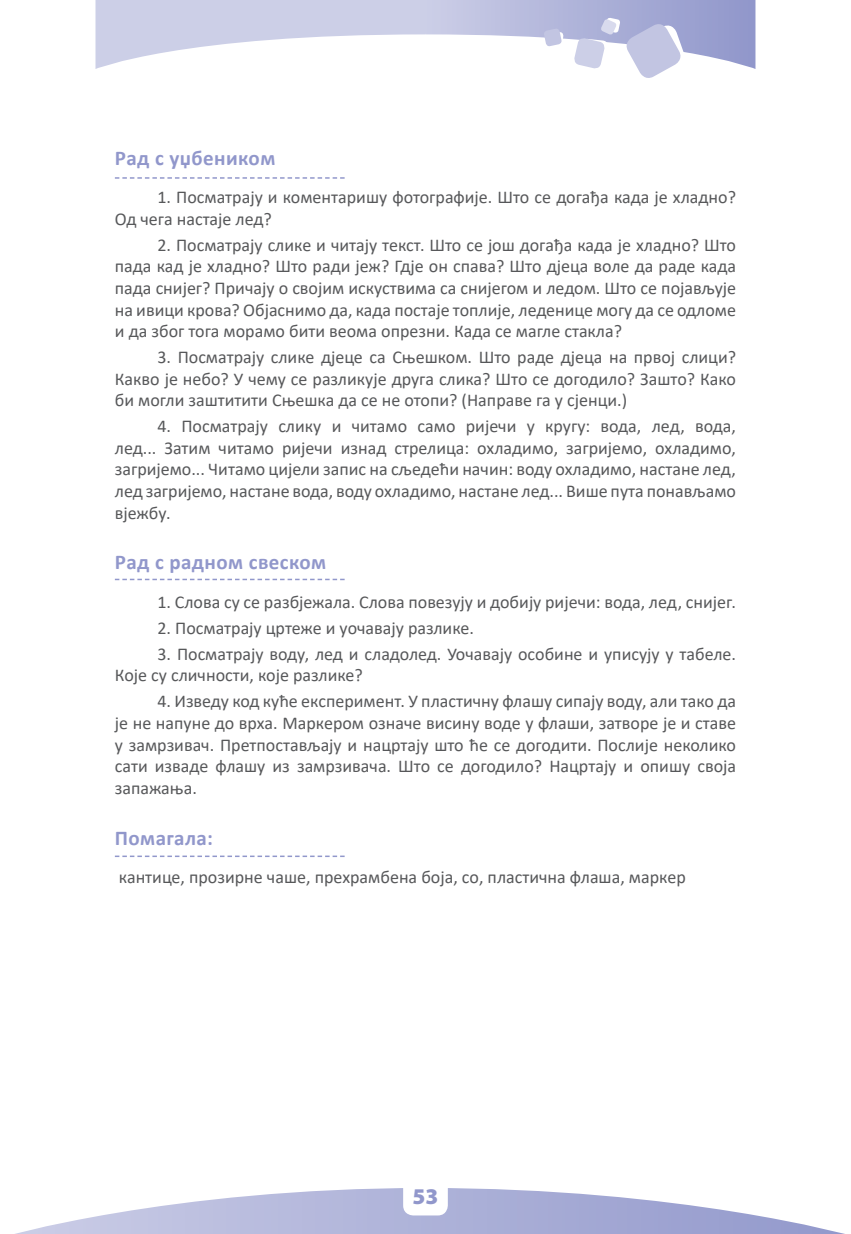
<style>
.page{position:relative;width:851px;height:1234px;background:#fff}
.page>*{position:absolute;margin:0;border:0;box-sizing:border-box;transform-origin:0 0}
.t1{font:900 22.5px "Myriad Pro";color:#9197cb}
.t2{font:700 21px "Calibri";letter-spacing:.02em;color:#9197cb}
.t3{font:18px/21.6px "Calibri";color:#57585a;text-align:justify}
</style>
<div class="page">
<svg style="left:19px;top:1188px;width:822px;height:45px"></svg>
<div style="left:403px;top:1170px;width:45px;height:45px;background:#fff;border-radius:10px"></div>
<svg style="left:95px;top:17px;width:660px;height:61px"></svg>
<svg style="left:115px;top:177px;width:229px;height:2px"></svg>
<svg style="left:115px;top:578px;width:229px;height:2px"></svg>
<svg style="left:115px;top:855px;width:229px;height:1px"></svg>
<p class="t2" style="left:115px;top:143px;width:162px">Рад с уџбеником</p>
<p class="t3" style="left:115px;top:186px;width:622px;text-indent:43px">1. Посматрају и коментаришу фотографије. Што се догађа када је хладно?<br>Од чега настаје лед?</p>
<p class="t3" style="left:115px;top:233px;width:622px;text-indent:43px">2. Посматрају слике и читају текст. Што се још догађа када је хладно? Што пада кад је хладно? Што ради јеж? Гдје он спава? Што дјеца воле да раде када пада снијег? Причају о својим искуствима са снијегом и ледом. Што се појављује на ивици крова? Објаснимо да, када постаје топлије, леденице могу да се одломе и да због тога морамо бити веома опрезни. Када се магле стакла?</p>
<p class="t3" style="left:115px;top:346px;width:622px;text-indent:43px">3. Посматрају слике дјеце са Сњешком. Што раде дјеца на првој слици?<br>Какво је небо? У чему се разликује друга слика? Што се догодило? Зашто? Како би могли заштитити Сњешка да се не отопи? (Направе га у сјенци.)</p>
<p class="t3" style="left:115px;top:415px;width:622px;text-indent:43px">4. Посматрају слику и читамо само ријечи у кругу: вода, лед, вода, лед... Затим читамо ријечи изнад стрелица: охладимо, загријемо, охладимо, загријемо... Читамо цијели запис на сљедећи начин: воду охладимо, настане лед, лед загријемо, настане вода, воду охладимо, настане лед... Више пута понављамо вјежбу.</p>
<p class="t2" style="left:115px;top:547px;width:213px">Рад с радном свеском</p>
<p class="t3" style="left:157px;top:590px;width:580px">1. Слова су се разбјежала. Слова повезују и добију ријечи: вода, лед, снијег.</p>
<p class="t3" style="left:157px;top:616px;width:318px">2. Посматрају цртеже и уочавају разлике.</p>
<p class="t3" style="left:115px;top:642px;width:622px;text-indent:43px">3. Посматрају воду, лед и сладолед. Уочавају особине и уписују у табеле.<br>Које су сличности, које разлике?</p>
<p class="t3" style="left:115px;top:690px;width:622px;text-indent:43px">4. Изведу код куће експеримент. У пластичну флашу сипају воду, али тако да је не напуне до врха. Маркером означе висину воде у флаши, затворе је и ставе у замрзивач. Претпостављају и нацртају што ће се догодити. Послије неколико сати изваде флашу из замрзивача. Што се догодило? Нацртају и опишу своја запажања.</p>
<p class="t2" style="left:115px;top:822px;width:100px">Помагала:</p>
<p class="t3" style="left:119px;top:865px;width:568px">кантице, прозирне чаше, прехрамбена боја, со, пластична флаша, маркер</p>
<p class="t1" style="left:412px;top:1181px;width:27px">53</p>
</div>
